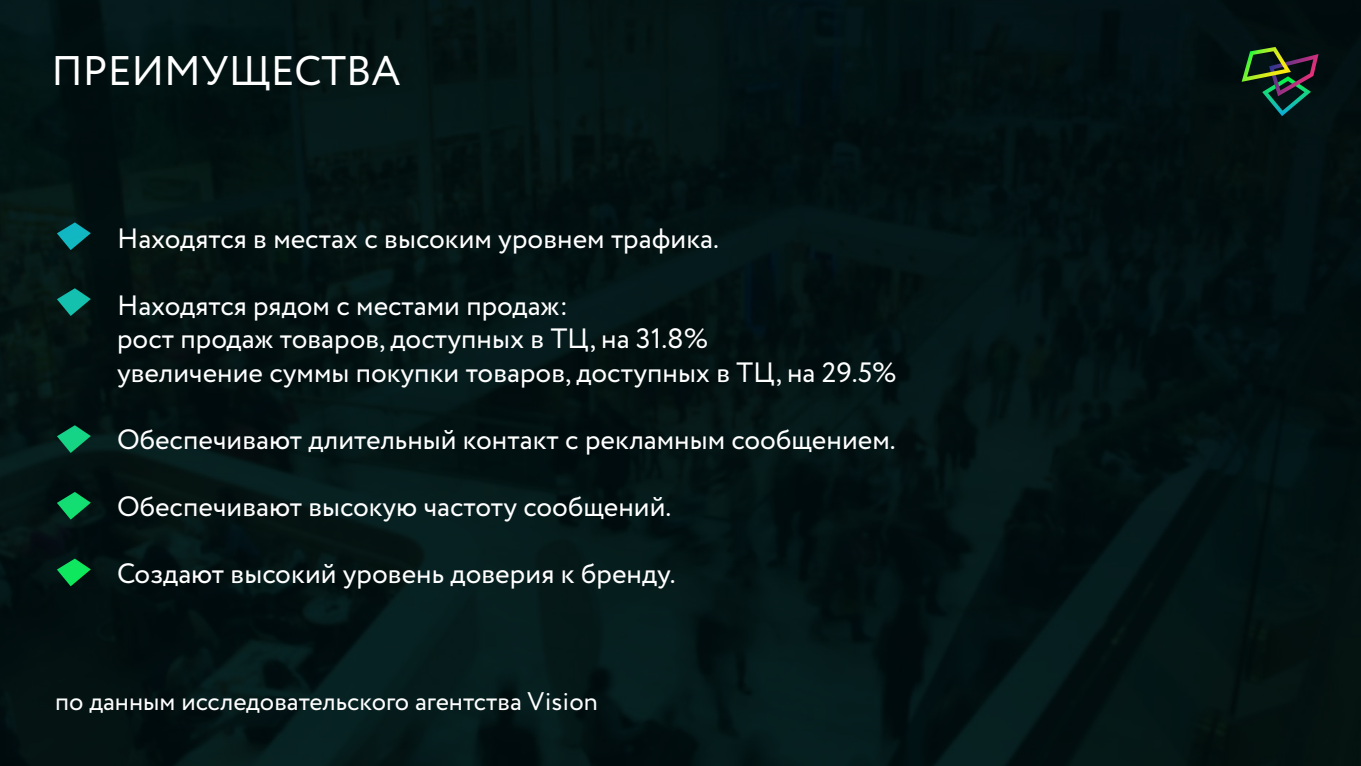
<style>
.page{position:relative;width:1361px;height:766px;background:#fff}
.page>*{position:absolute;margin:0;border:0;box-sizing:border-box;transform-origin:0 0}
.t1{font:41.4px "Circe";color:#fff}
.t2{font:27.9px/33.6px "Circe";color:#fff}
.t3{font:25.5px "Circe";color:#fff}
</style>
<div class="page">
<div style="left:0;top:0;width:1361px;height:765px;background:#000f11"></div>
<svg style="left:57px;top:222px;width:34px;height:28px"></svg>
<svg style="left:57px;top:288px;width:34px;height:28px"></svg>
<svg style="left:57px;top:425px;width:34px;height:28px"></svg>
<svg style="left:57px;top:492px;width:34px;height:27px"></svg>
<svg style="left:57px;top:558px;width:34px;height:28px"></svg>
<img style="left:1241px;top:47px;width:77px;height:69px">
<h1 class="t1" style="left:52px;top:43px;width:351px">ПРЕИМУЩЕСТВА</h1>
<p class="t2" style="left:117px;top:222px;width:603px">Находятся в местах с высоким уровнем трафика.</p>
<p class="t2" style="left:117px;top:289px;width:781px">Находятся рядом с местами продаж:<br>рост продаж товаров, доступных в ТЦ, на 31.8%<br>увеличение суммы покупки товаров, доступных в ТЦ, на 29.5%</p>
<p class="t2" style="left:117px;top:423px;width:780px">Обеспечивают длительный контакт с рекламным сообщением.</p>
<p class="t2" style="left:117px;top:490px;width:556px">Обеспечивают высокую частоту сообщений.</p>
<p class="t2" style="left:117px;top:557px;width:560px">Создают высокий уровень доверия к бренду.</p>
<p class="t3" style="left:55px;top:684px;width:544px">по данным исследовательского агентства Vision</p>
</div>
